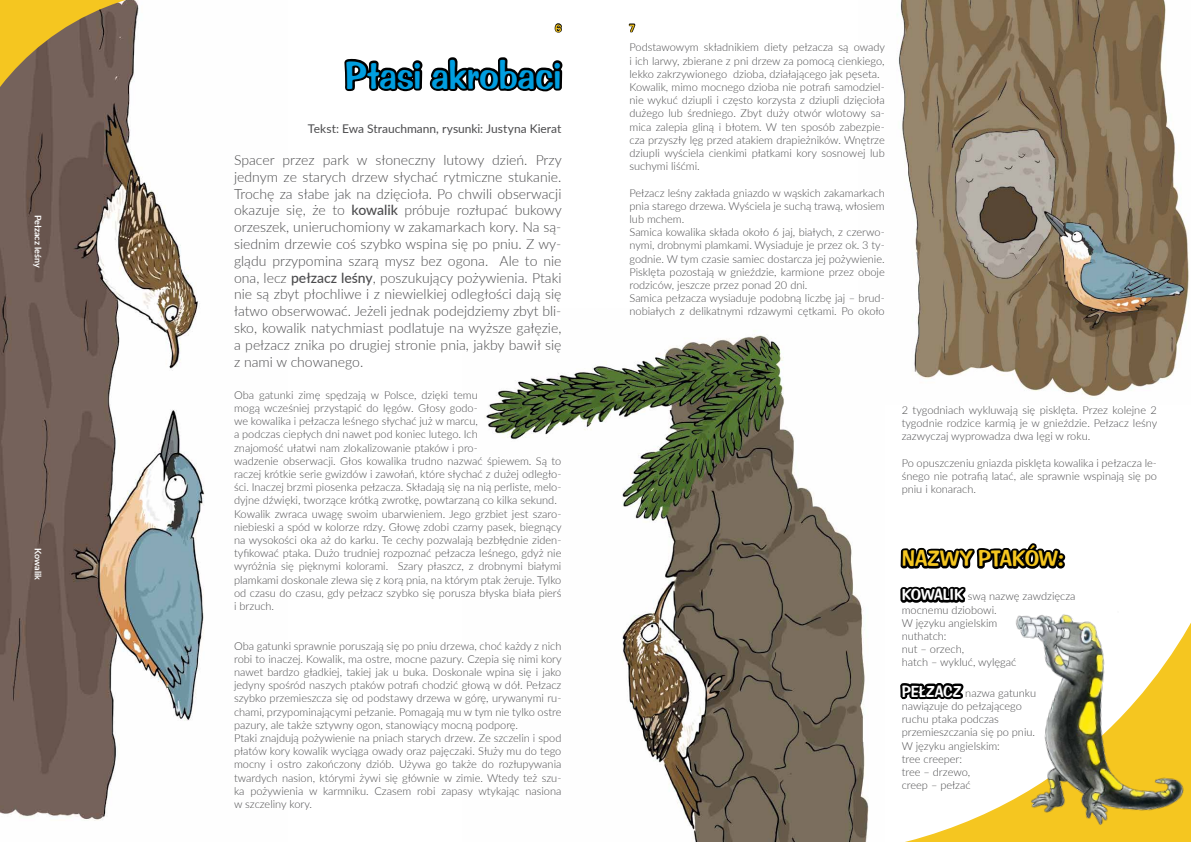
<style>
.page{position:relative;width:1191px;height:842px;background:#fff}
.page>*{position:absolute;margin:0;border:0;box-sizing:border-box;transform-origin:0 0}
.t1{font:36px "Populus EFN";color:#009ee0}
.t2{font:21px "Populus EFN";letter-spacing:-.005em;color:#f5c620}
.t3{font:300 14px/16.8px "Lato";color:#4b4b4d;text-align:justify}
.t4{font:12px "Lato";letter-spacing:-.005em;color:#4b4b4d}
.t5{font:300 11px/13.2px "Lato";color:#4b4b4d}
.t6{font:10px "Populus EFN";color:#f5c620}
.t7{font:700 9px "Lato";color:#fff}
.s1{font-weight:500}
.s2{font-family:"Populus EFN";font-weight:400;font-size:15px;color:#fff}
</style>
<div class="page">
<svg style="left:554px;top:23px;width:8px;height:10px"></svg>
<svg style="left:628px;top:23px;width:8px;height:10px"></svg>
<img style="left:0;top:134px;width:205px;height:687px">
<img style="left:897px;top:0;width:292px;height:397px">
<img style="left:565px;top:330px;width:304px;height:512px">
<svg style="left:0;top:0;width:139px;height:134px;background:#947c51"></svg>
<svg style="left:898px;top:164px;width:169px;height:678px"></svg>
<img style="left:950px;top:579px;width:241px;height:263px">
<svg style="left:344px;top:57px;width:221px;height:383px"></svg>
<p class="t7" style="left:45px;top:215px;width:55px;rotate:90deg">Pełzacz leśny</p>
<p class="t7" style="left:45px;top:548px;width:33px;rotate:90deg">Kowalik</p>
<p class="t6" style="left:555px;top:21px;width:8px">6</p>
<p class="t6" style="left:629px;top:21px;width:7px">7</p>
<h1 class="t1" style="left:345px;top:51px;width:218px">PTASI AKROBACI</h1>
<p class="t5" style="left:629px;top:40px;width:257px">Podstawowym składnikiem diety pełzacza są owady i ich larwy, zbierane z pni drzew za pomocą cienkiego, lekko zakrzywionego dzioba, działającego jak pęseta.<br>Kowalik, mimo mocnego dzioba nie potrafi samodziel&shy;nie wykuć dziupli i często korzysta z dziupli dzięcioła dużego lub średniego. Zbyt duży otwór wlotowy sa&shy;mica zalepia gliną i błotem. W ten sposób zabezpie&shy;cza przyszły lęg przed atakiem drapieżników. Wnętrze dziupli wyściela cienkimi płatkami kory sosnowej lub suchymi liśćmi.</p>
<p class="t5" style="left:629px;top:186px;width:257px">Pełzacz leśny zakłada gniazdo w wąskich zakamarkach pnia starego drzewa. Wyściela je suchą trawą, włosiem lub mchem.<br>Samica kowalika składa około 6 jaj, białych, z czerwo&shy;nymi, drobnymi plamkami. Wysiaduje je przez ok. 3 ty&shy;godnie. W tym czasie samiec dostarcza jej pożywienie.<br>Pisklęta pozostają w gnieździe, karmione przez oboje rodziców, jeszcze przez ponad 20 dni.<br>Samica pełzacza wysiaduje podobną liczbę jaj – brud&shy;nobiałych z delikatnymi rdzawymi cętkami. Po około</p>
<p class="t4" style="left:308px;top:120px;width:255px">Tekst: Ewa Strauchmann, rysunki: Justyna Kierat</p>
<p class="t3" style="left:234px;top:151px;width:329px">Spacer przez park w słoneczny lutowy dzień. Przy jednym ze starych drzew słychać rytmiczne stukanie.<br>Trochę za słabe jak na dzięcioła. Po chwili obserwacji okazuje się, że to <span class="s1">kowalik</span> próbuje rozłupać bukowy orzeszek, unieruchomiony w zakamarkach kory. Na są&shy;siednim drzewie coś szybko wspina się po pniu. Z wy&shy;glądu przypomina szarą mysz bez ogona. Ale to nie ona, lecz <span class="s1">pełzacz leśny</span>, poszukujący pożywienia. Ptaki nie są zbyt płochliwe i z niewielkiej odległości dają się łatwo obserwować. Jeżeli jednak podejdziemy zbyt bli&shy;sko, kowalik natychmiast podlatuje na wyższe gałęzie, a pełzacz znika po drugiej stronie pnia, jakby bawił się z nami w chowanego.</p>
<p class="t5" style="left:234px;top:388px;width:329px">Oba gatunki zimę spędzają w Polsce, dzięki temu<br>mogą wcześniej przystąpić do lęgów. Głosy godo-<br>we kowalika i pełzacza leśnego słychać już w marcu,<br>a podczas ciepłych dni nawet pod koniec lutego. Ich<br>znajomość ułatwi nam zlokalizowanie ptaków i pro-<br>wadzenie obserwacji. Głos kowalika trudno nazwać śpiewem. Są to raczej krótkie serie gwizdów i zawołań, które słychać z dużej odległo&shy;ści. Inaczej brzmi piosenka pełzacza. Składają się na nią perliste, melo&shy;dyjne dźwięki, tworzące krótką zwrotkę, powtarzaną co kilka sekund.<br>Kowalik zwraca uwagę swoim ubarwieniem. Jego grzbiet jest szaro&shy;niebieski a spód w kolorze rdzy. Głowę zdobi czarny pasek, biegnący na wysokości oka aż do karku. Te cechy pozwalają bezbłędnie ziden&shy;tyfikować ptaka. Dużo trudniej rozpoznać pełzacza leśnego, gdyż nie wyróżnia się pięknymi kolorami. Szary płaszcz, z drobnymi białymi plamkami doskonale zlewa się z korą pnia, na którym ptak żeruje. Tylko od czasu do czasu, gdy pełzacz szybko się porusza błyska biała pierś i brzuch.</p>
<p class="t5" style="left:234px;top:639px;width:329px">Oba gatunki sprawnie poruszają się po pniu drzewa, choć każdy z nich robi to inaczej. Kowalik, ma ostre, mocne pazury. Czepia się nimi kory nawet bardzo gładkiej, takiej jak u buka. Doskonale wpina się i jako jedyny spośród naszych ptaków potrafi chodzić głową w dół. Pełzacz szybko przemieszcza się od podstawy drzewa w górę, urywanymi ru&shy;chami, przypominającymi pełzanie. Pomagają mu w tym nie tylko ostre pazury, ale także sztywny ogon, stanowiący mocną podporę.<br>Ptaki znajdują pożywienie na pniach starych drzew. Ze szczelin i spod płatów kory kowalik wyciąga owady oraz pajęczaki. Służy mu do tego mocny i ostro zakończony dziób. Używa go także do rozłupywania twardych nasion, którymi żywi się głównie w zimie. Wtedy też szu&shy;ka pożywienia w karmniku. Czasem robi zapasy wtykając nasiona w szczeliny kory.</p>
<p class="t5" style="left:901px;top:403px;width:257px;text-align:justify">2 tygodniach wykluwają się pisklęta. Przez kolejne 2 tygodnie rodzice karmią je w gnieździe. Pełzacz leśny zazwyczaj wyprowadza dwa lęgi w roku.</p>
<p class="t5" style="left:901px;top:456px;width:257px;text-align:justify">Po opuszczeniu gniazda pisklęta kowalika i pełzacza le&shy;śnego nie potrafią latać, ale sprawnie wspinają się po pniu i konarach.</p>
<h2 class="t2" style="left:901px;top:544px;width:164px">NAZWY PTAKÓW:</h2>
<p class="t5" style="left:901px;top:589px;width:175px"><span class="s2">KOWALIK</span> swą nazwę zawdzięcza mocnemu dziobowi.<br>W języku angielskim<br>nuthatch:<br>nut – orzech,<br>hatch – wykluć, wylęgać</p>
<p class="t5" style="left:901px;top:686px;width:136px"><span class="s2">PEŁZACZ</span> nazwa gatunku nawiązuje do pełzającego ruchu ptaka podczas przemieszczania się po pniu.<br>W języku angielskim:<br>tree creeper:<br>tree – drzewo,<br>creep – pełzać</p>
</div>
